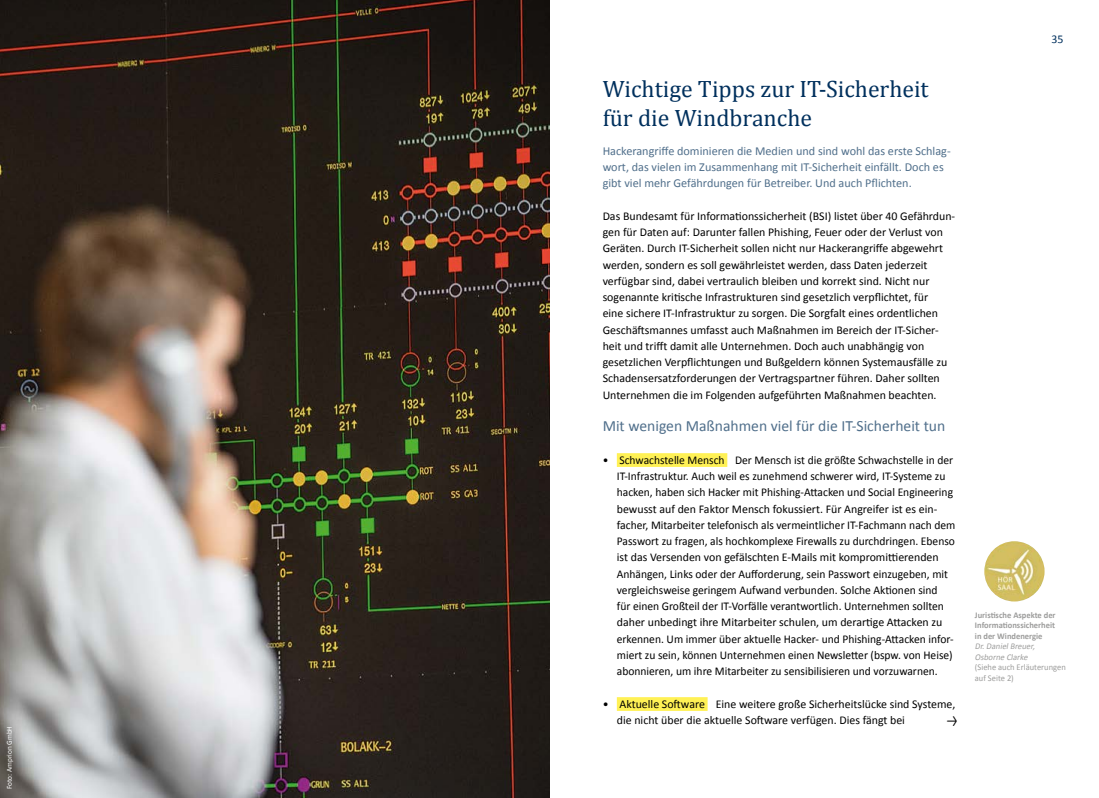
<style>
.page{position:relative;width:1099px;height:798px;background:#fff}
.page>*{position:absolute;margin:0;border:0;box-sizing:border-box;transform-origin:0 0}
.t1{font:23.75px/28.5px "Cambria";color:#00305d}
.t2{font:15.62px "Calibri";color:#506f8b}
.t3{font:12.25px/16.2px "Calibri";color:#506f8b}
.t4{font:11.88px/16.2px "Calibri";color:#000}
.t5{font:11.88px "Calibri";color:#00305d}
.t6{font:11.88px "Arrowstfb";color:#000}
.t7{font:700 8.75px/10.5px "Calibri";color:#9d9d9c;text-align:justify}
.t8{font:8.75px/10.5px "Calibri";color:#9d9d9c}
.t9{font:italic 8.75px/10.5px "Calibri";color:#9d9d9c}
.t10{font:7.5px "Calibri";color:#fff}
</style>
<div class="page">
<img style="left:0;top:0;width:549px;height:797px">
<div style="left:617px;top:453px;width:110px;height:13px;background:#fff155"></div>
<div style="left:617px;top:696px;width:90px;height:14px;background:#fff155"></div>
<img style="left:984px;top:541px;width:60px;height:60px;border-radius:30px">
<div style="left:0;top:715px;width:24px;height:82px;background:#000;opacity:.5"></div>
<p class="t10" style="left:5px;top:788px;width:64px;rotate:-90deg">Foto: Amprion GmbH</p>
<h1 class="t1" style="left:602px;top:75px;width:327px">Wichtige Tipps zur IT-Sicherheit für die Windbranche</h1>
<p class="t3" style="left:602px;top:142px;width:349px">Hackerangriffe dominieren die Medien und sind wohl das erste Schlag&shy;wort, das vielen im Zusammenhang mit IT-Sicherheit einfällt. Doch es gibt viel mehr Gefährdungen für Betreiber. Und auch Pflichten.</p>
<p class="t4" style="left:602px;top:207px;width:354px">Das Bundesamt für Informationssicherheit (BSI) listet über 40 Gefährdun&shy;gen für Daten auf: Darunter fallen Phishing, Feuer oder der Verlust von Geräten. Durch IT-Sicherheit sollen nicht nur Hackerangriffe abgewehrt werden, sondern es soll gewährleistet werden, dass Daten jederzeit verfügbar sind, dabei vertraulich bleiben und korrekt sind. Nicht nur sogenannte kritische Infrastrukturen sind gesetzlich verpflichtet, für<br>eine sichere IT-Infrastruktur zu sorgen. Die Sorgfalt eines ordentlichen Geschäftsmannes umfasst auch Maßnahmen im Bereich der IT-Sicher&shy;heit und trifft damit alle Unternehmen. Doch auch unabhängig von gesetzlichen Verpflichtungen und Bußgeldern können Systemausfälle zu Schadensersatzforderungen der Vertragspartner führen. Daher sollten Unternehmen die im Folgenden aufgeführten Maßnahmen beachten.</p>
<h2 class="t2" style="left:602px;top:416px;width:344px">Mit wenigen Maßnahmen viel für die IT-Sicherheit tun</h2>
<p class="t4" style="left:617px;top:451px;width:340px;text-indent:-14px">• Schwachstelle Mensch Der Mensch ist die größte Schwachstelle in der IT-Infrastruktur. Auch weil es zunehmend schwerer wird, IT-Systeme zu hacken, haben sich Hacker mit Phishing-Attacken und Social Engineering bewusst auf den Faktor Mensch fokussiert. Für Angreifer ist es ein&shy;facher, Mitarbeiter telefonisch als vermeintlicher IT-Fachmann nach dem Passwort zu fragen, als hochkomplexe Firewalls zu durchdringen. Ebenso ist das Versenden von gefälschten E-Mails mit kompromittierenden Anhängen, Links oder der Aufforderung, sein Passwort einzugeben, mit vergleichsweise geringem Aufwand verbunden. Solche Aktionen sind<br>für einen Großteil der IT-Vorfälle verantwortlich. Unternehmen sollten daher unbedingt ihre Mitarbeiter schulen, um derartige Attacken zu erkennen. Um immer über aktuelle Hacker- und Phishing-Attacken infor&shy;miert zu sein, können Unternehmen einen Newsletter (bspw. von Heise) abonnieren, um ihre Mitarbeiter zu sensibilisieren und vorzuwarnen.</p>
<p class="t4" style="left:617px;top:694px;width:340px;text-indent:-14px">• Aktuelle Software Eine weitere große Sicherheitslücke sind Systeme, die nicht über die aktuelle Software verfügen. Dies fängt bei</p>
<p class="t6" style="left:947px;top:715px;width:12px">s</p>
<p class="t5" style="left:1051px;top:31px;width:14px">35</p>
<p class="t7" style="left:974px;top:608px;width:82px">Juristische Aspekte der Informationssicherheit in der Windenergie</p>
<p class="t9" style="left:974px;top:640px;width:63px">Dr.DanielBreuer,<br>Osborne Clarke</p>
<p class="t8" style="left:974px;top:661px;width:92px">(Siehe auch Erläuterungen auf Seite 2)</p>
</div>
